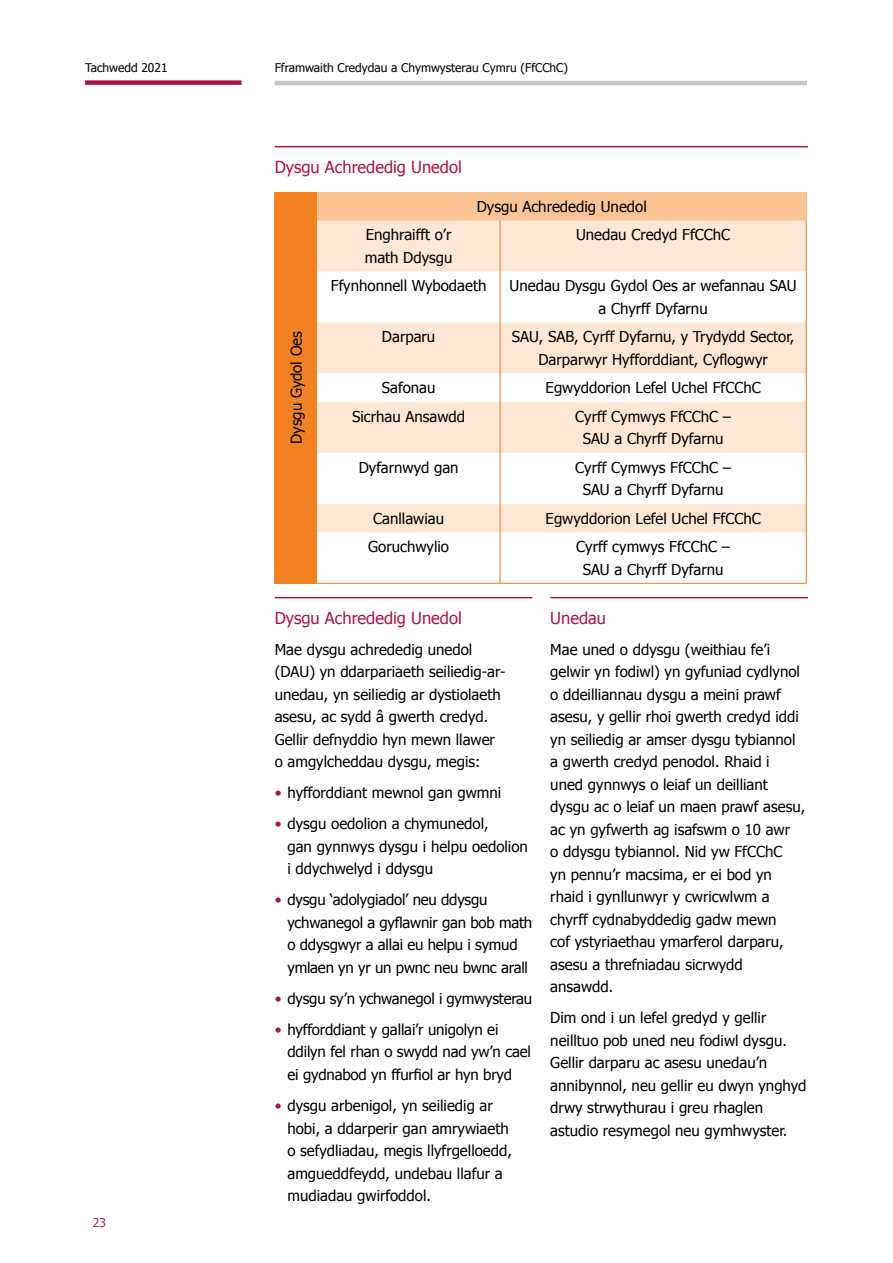
<style>
.page{position:relative;width:893px;height:1263px;background:#fff}
.page>*{position:absolute;margin:0;border:0;box-sizing:border-box;transform-origin:0 0}
.t1{font:16.5px "Tahoma";color:#aa1641}
.Body_Text{font:15px/22.5px "Tahoma";color:#000}
.Bullets{font:15px/22.5px "Tahoma";letter-spacing:-.005em;color:#000}
.Body_Text_Centred{font:15px/22.5px "Tahoma";color:#000;text-align:center}
.t2{font:12px "Tahoma";color:#000}
.t3{font:12px "Tahoma";color:#aa1641}
.s1{color:#aa1641}
</style>
<div class="page">
<div style="left:85px;top:80px;width:157px;height:5px;background:#aa1641"></div>
<hr style="left:275px;top:81px;width:532px;height:4px;background:#c6c6c6">
<hr style="left:275px;top:597px;width:257px;height:1px;background:#aa1641">
<hr style="left:550px;top:597px;width:258px;height:1px;background:#aa1641">
<hr style="left:275px;top:146px;width:533px;height:1px;background:#aa1641">
<div style="left:275px;top:192px;width:42px;height:391px;background:#f08223"></div>
<div style="left:317px;top:192px;width:489px;height:28px;background:#fac494"></div>
<svg style="left:317px;top:220px;width:489px;height:312px;fill:#fee8d5"></svg>
<hr style="left:500px;top:220px;width:1px;height:51px;background:#ec7624">
<hr style="left:500px;top:271px;width:1px;height:51px;background:#ec7624">
<hr style="left:500px;top:322px;width:1px;height:51px;background:#ec7624">
<svg style="left:500px;top:373px;width:1px;height:29px"></svg>
<hr style="left:500px;top:402px;width:1px;height:51px;background:#ec7624">
<hr style="left:500px;top:453px;width:1px;height:51px;background:#ec7624">
<svg style="left:500px;top:504px;width:1px;height:28px"></svg>
<hr style="left:500px;top:532px;width:1px;height:51px;background:#ec7624">
<hr style="left:317px;top:583px;width:183px;height:1px;background:#ec7624">
<hr style="left:500px;top:583px;width:306px;height:1px;background:#ec7624">
<hr style="left:806px;top:271px;width:1px;height:51px;background:#ec7624">
<hr style="left:806px;top:322px;width:1px;height:51px;background:#ec7624">
<svg style="left:806px;top:373px;width:1px;height:29px"></svg>
<hr style="left:806px;top:402px;width:1px;height:51px;background:#ec7624">
<hr style="left:806px;top:453px;width:1px;height:51px;background:#ec7624">
<svg style="left:806px;top:504px;width:1px;height:28px"></svg>
<hr style="left:806px;top:532px;width:1px;height:51px;background:#ec7624">
<hr style="left:806px;top:220px;width:1px;height:51px;background:#ec7624">
<p class="t2" style="left:85px;top:59px;width:84px">Tachwedd 2021</p>
<p class="t2" style="left:275px;top:60px;width:295px">Fframwaith Credydau a Chymwysterau Cymru (FfCChC)</p>
<h2 class="t1" style="left:275px;top:156px;width:189px">Dysgu Achrededig Unedol</h2>
<p class="Body_Text_Centred" style="left:477px;top:195px;width:172px">Dysgu Achrededig Unedol</p>
<p class="Body_Text_Centred" style="left:284px;top:444px;width:114px;rotate:-90deg">Dysgu Gydol Oes</p>
<p class="Body_Text_Centred" style="left:365px;top:223px;width:89px;text-align:left">Enghraifft o’r math Ddysgu</p>
<p class="Body_Text_Centred" style="left:576px;top:223px;width:156px">Unedau Credyd FfCChC</p>
<p class="Body_Text_Centred" style="left:331px;top:274px;width:157px">Ffynhonnell Wybodaeth</p>
<p class="Body_Text_Centred" style="left:510px;top:274px;width:288px">Unedau Dysgu Gydol Oes ar wefannau SAU a Chyrff Dyfarnu</p>
<p class="Body_Text_Centred" style="left:382px;top:325px;width:55px">Darparu</p>
<p class="Body_Text_Centred" style="left:512px;top:325px;width:284px">SAU, SAB, Cyrff Dyfarnu, y Trydydd Sector,<br>Darparwyr Hyfforddiant, Cyflogwyr</p>
<p class="Body_Text_Centred" style="left:382px;top:376px;width:55px">Safonau</p>
<p class="Body_Text_Centred" style="left:546px;top:376px;width:217px">Egwyddorion Lefel Uchel FfCChC</p>
<p class="Body_Text_Centred" style="left:352px;top:404px;width:114px">Sicrhau Ansawdd</p>
<p class="Body_Text_Centred" style="left:575px;top:404px;width:157px">Cyrff Cymwys FfCChC –<br>SAU a Chyrff Dyfarnu</p>
<p class="Body_Text_Centred" style="left:359px;top:455px;width:101px">Dyfarnwyd gan</p>
<p class="Body_Text_Centred" style="left:575px;top:455px;width:157px">Cyrff Cymwys FfCChC –<br>SAU a Chyrff Dyfarnu</p>
<p class="Body_Text_Centred" style="left:373px;top:506px;width:72px">Canllawiau</p>
<p class="Body_Text_Centred" style="left:546px;top:506px;width:217px">Egwyddorion Lefel Uchel FfCChC</p>
<p class="Body_Text_Centred" style="left:368px;top:535px;width:82px">Goruchwylio</p>
<p class="Body_Text_Centred" style="left:576px;top:535px;width:155px">Cyrff cymwys FfCChC –<br>SAU a Chyrff Dyfarnu</p>
<p class="t3" style="left:93px;top:1215px;width:15px">23</p>
<h2 class="t1" style="left:275px;top:607px;width:189px">Dysgu Achrededig Unedol</h2>
<p class="Body_Text" style="left:275px;top:637px;width:232px">Mae dysgu achrededig unedol (DAU) yn ddarpariaeth seiliedig-ar&shy;unedau, yn seiliedig ar dystiolaeth asesu, ac sydd â gwerth credyd.<br>Gellir defnyddio hyn mewn llawer o amgylcheddau dysgu, megis:</p>
<p class="Bullets" style="left:275px;top:781px;width:228px"><span class="s1">•</span> hyfforddiant mewnol gan gwmni</p>
<p class="Bullets" style="left:287px;top:812px;width:242px;text-indent:-13px"><span class="s1">•</span> dysgu oedolion a chymunedol,<br>gan gynnwys dysgu i helpu oedolion i ddychwelyd i ddysgu</p>
<p class="Bullets" style="left:287px;top:888px;width:246px;text-indent:-13px"><span class="s1">•</span> dysgu ‘adolygiadol’ neu ddysgu ychwanegol a gyflawnir gan bob math o ddysgwyr a allai eu helpu i symud ymlaen yn yr un pwnc neu bwnc arall</p>
<p class="Bullets" style="left:275px;top:986px;width:259px"><span class="s1">•</span> dysgu sy’n ychwanegol i gymwysterau</p>
<p class="Bullets" style="left:287px;top:1017px;width:245px;text-indent:-13px"><span class="s1">•</span> hyfforddiant y gallai’r unigolyn ei ddilyn fel rhan o swydd nad yw’n cael ei gydnabod yn ffurfiol ar hyn bryd</p>
<p class="Bullets" style="left:287px;top:1093px;width:226px;text-indent:-13px"><span class="s1">•</span> dysgu arbenigol, yn seiliedig ar hobi, a ddarperir gan amrywiaeth o sefydliadau, megis llyfrgelloedd, amgueddfeydd, undebau llafur a mudiadau gwirfoddol.</p>
<h2 class="t1" style="left:550px;top:607px;width:57px">Unedau</h2>
<p class="Body_Text" style="left:550px;top:637px;width:256px">Mae uned o ddysgu (weithiau fe’i gelwir yn fodiwl) yn gyfuniad cydlynol o ddeilliannau dysgu a meini prawf asesu, y gellir rhoi gwerth credyd iddi yn seiliedig ar amser dysgu tybiannol a gwerth credyd penodol. Rhaid i uned gynnwys o leiaf un deilliant dysgu ac o leiaf un maen prawf asesu, ac yn gyfwerth ag isafswm o 10 awr<br>o ddysgu tybiannol. Nid yw FfCChC<br>yn pennu’r macsima, er ei bod yn rhaid i gynllunwyr y cwricwlwm a chyrff cydnabyddedig gadw mewn<br>cof ystyriaethau ymarferol darparu, asesu a threfniadau sicrwydd ansawdd.</p>
<p class="Body_Text" style="left:550px;top:1006px;width:258px">Dim ond i un lefel gredyd y gellir neilltuo pob uned neu fodiwl dysgu.<br>Gellir darparu ac asesu unedau’n annibynnol, neu gellir eu dwyn ynghyd drwy strwythurau i greu rhaglen astudio resymegol neu gymhwyster.</p>
</div>
